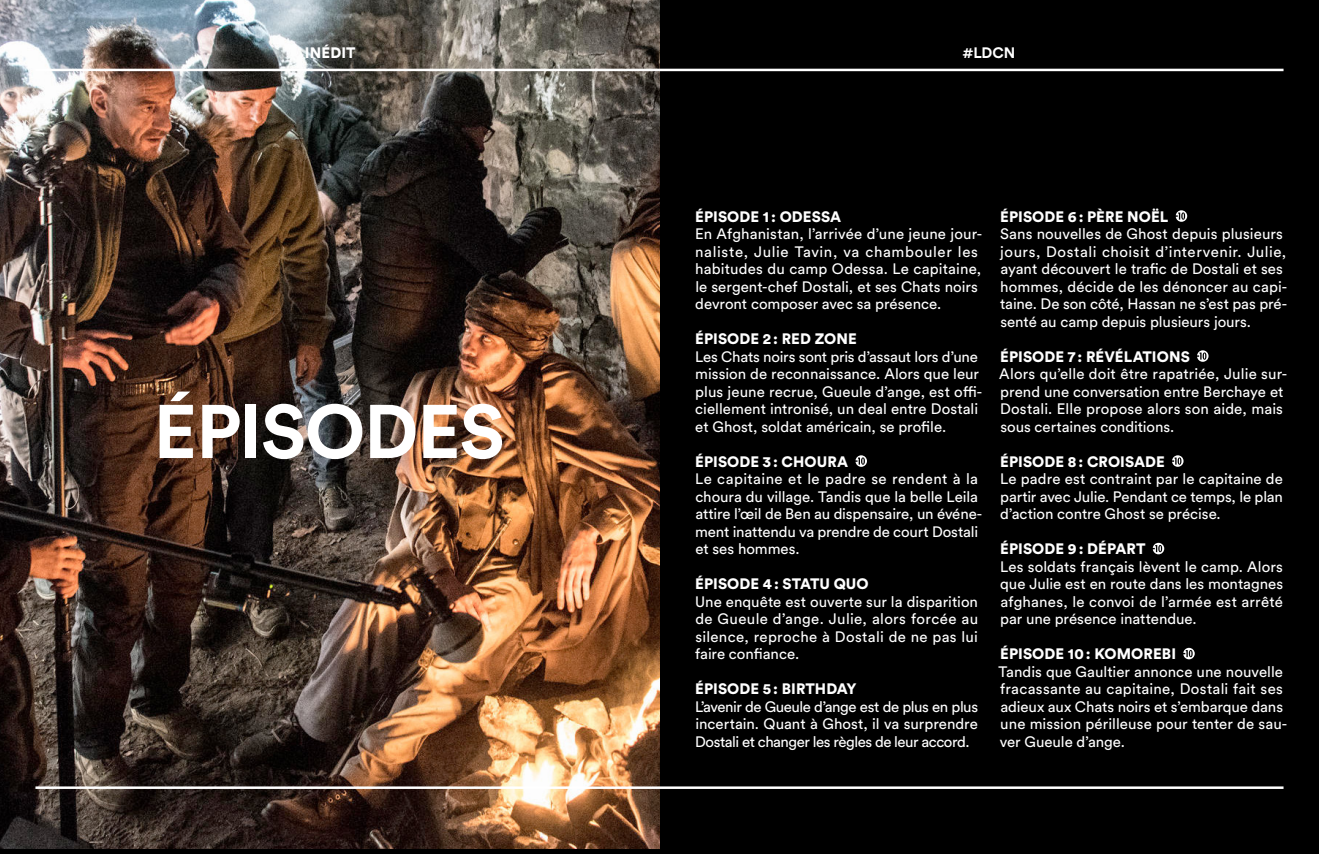
<style>
.page{position:relative;width:1319px;height:854px;background:#fff}
.page>*{position:absolute;margin:0;border:0;box-sizing:border-box;transform-origin:0 0}
.t1{font:700 75px "Circular Std";letter-spacing:-.015em;color:#fff}
.t2{font:15px/17.5px "Circular Std";letter-spacing:.005em;color:#fff}
.t3{font:900 15px "Circular Std";letter-spacing:.005em;color:#fff}
.t4{font:700 15px "Circular Std";color:#fff}
</style>
<div class="page">
<div style="left:0;top:0;width:1318px;height:854px;background:#000"></div>
<img style="left:0;top:0;width:659px;height:849px">
<hr style="left:35px;top:786px;width:1248px;height:3px;background:#fff">
<hr style="left:35px;top:69px;width:1248px;height:2px;background:#fff">
<svg style="left:855px;top:455px;width:11px;height:12px"></svg>
<svg style="left:1175px;top:210px;width:11px;height:12px"></svg>
<svg style="left:1197px;top:350px;width:11px;height:12px"></svg>
<svg style="left:1172px;top:455px;width:11px;height:12px"></svg>
<svg style="left:1152px;top:543px;width:11px;height:11px"></svg>
<svg style="left:1183px;top:648px;width:11px;height:11px"></svg>
<p class="t3" style="left:305px;top:43px;width:35px">inédit</p>
<h1 class="t1" style="left:153px;top:383px;width:342px">ÉPISODES</h1>
<p class="t4" style="left:962px;top:43px;width:54px">#LDCN</p>
<p class="t3" style="left:695px;top:207px;width:147px">ÉPISODE 1 : ODESSA</p>
<p class="t2" style="left:695px;top:225px;width:289px">En Afghanistan, l’arrivée d’une jeune jour&shy;naliste, Julie Tavin, va chambouler les habitudes du camp Odessa. Le capitaine, le sergent-chef Dostali, et ses Chats noirs devront composer avec sa présence.</p>
<p class="t3" style="left:695px;top:329px;width:163px">ÉPISODE 2: RED ZONE</p>
<p class="t2" style="left:695px;top:348px;width:289px">Les Chats noirs sont pris d’assaut lors d’une mission de reconnaissance. Alors que leur plus jeune recrue, Gueule d’ange, est offi&shy;ciellement intronisé, un deal entre Dostali et Ghost, soldat américain, se profile.</p>
<p class="t3" style="left:695px;top:452px;width:154px">ÉPISODE 3: CHOURA</p>
<p class="t2" style="left:695px;top:470px;width:289px">Le capitaine et le padre se rendent à la choura du village. Tandis que la belle Leila attire l’œil de Ben au dispensaire, un événe&shy;ment inattendu va prendre de court Dostali et ses hommes.</p>
<p class="t3" style="left:695px;top:574px;width:175px">ÉPISODE 4: STATU QUO</p>
<p class="t2" style="left:695px;top:593px;width:284px;text-align:justify">Une enquête est ouverte sur la disparition de Gueule d’ange. Julie, alors forcée au silence, reproche à Dostali de ne pas lui faire confiance.</p>
<p class="t3" style="left:695px;top:679px;width:163px">ÉPISODE 5: BIRTHDAY</p>
<p class="t2" style="left:695px;top:698px;width:284px;text-align:justify">L’avenir de Gueule d’ange est de plus en plus incertain. Quant à Ghost, il va surprendre Dostali et changer les règles de leur accord.</p>
<p class="t3" style="left:1000px;top:207px;width:170px">ÉPISODE 6: PèRE NOËL</p>
<p class="t2" style="left:999px;top:225px;width:289px">Sans nouvelles de Ghost depuis plusieurs jours, Dostali choisit d’intervenir. Julie, ayant découvert le trafic de Dostali et ses hommes, décide de les dénoncer au capi&shy;taine. De son côté, Hassan ne s’est pas pré&shy;senté au camp depuis plusieurs jours.</p>
<p class="t3" style="left:1000px;top:347px;width:191px">ÉPISODE 7 : RÉVÉLATIONS</p>
<p class="t2" style="left:999px;top:365px;width:289px">Alors qu’elle doit être rapatriée, Julie sur&shy;prend une conversation entre Berchaye et Dostali. Elle propose alors son aide, mais sous certaines conditions.</p>
<p class="t3" style="left:1000px;top:452px;width:166px">ÉPISODE 8: CROISADE</p>
<p class="t2" style="left:999px;top:470px;width:284px;text-align:justify">Le padre est contraint par le capitaine de partir avec Julie. Pendant ce temps, le plan d’action contre Ghost se précise.</p>
<p class="t3" style="left:1000px;top:539px;width:147px">ÉPISODE 9: DÉPART</p>
<p class="t2" style="left:999px;top:558px;width:284px;text-align:justify">Les soldats français lèvent le camp. Alors que Julie est en route dans les montagnes afghanes, le convoi de l’armée est arrêté par une présence inattendue.</p>
<p class="t3" style="left:1000px;top:644px;width:177px">ÉPISODE 10: KOMOREBI</p>
<p class="t2" style="left:998px;top:663px;width:290px">Tandis que Gaultier annonce une nouvelle fracassante au capitaine, Dostali fait ses adieux aux Chats noirs et s’embarque dans une mission périlleuse pour tenter de sau&shy;ver Gueule d’ange.</p>
</div>
